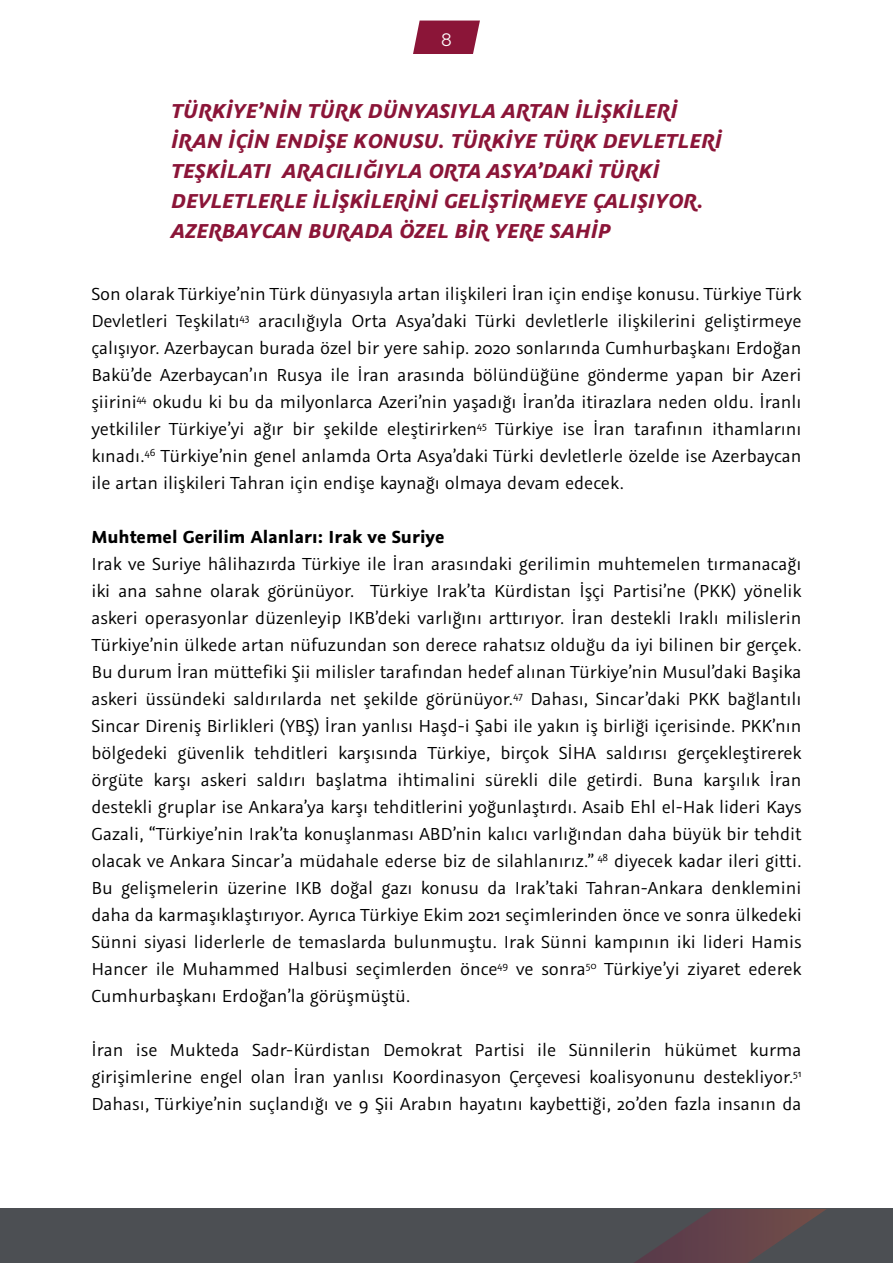
<style>
.page{position:relative;width:893px;height:1263px;background:#fff}
.page>*{position:absolute;margin:0;border:0;box-sizing:border-box;transform-origin:0 0}
.t1{font:italic 700 22.5px/30px "Graublau Sans";letter-spacing:.01em;color:#8b1538}
.t2{font:19.5px/27px "Graublau Sans";color:#000;text-align:justify}
.t3{font:700 19.5px "Graublau Sans";color:#000}
.t4{font:18px "Raleway";color:#fff}
</style>
<div class="page">
<svg style="left:413px;top:21px;width:67px;height:33px;background:#962c4c"></svg>
<div style="left:0;top:1209px;width:893px;height:54px;background:#4c4f53"></div>
<svg style="left:634px;top:1209px;width:192px;height:54px"></svg>
<p class="t4" style="left:441px;top:29px;width:12px">8</p>
<p class="t1" style="left:171px;top:96px;width:552px">TÜRKIYE’NIN TÜRK DÜNYASIYLA ARTAN ILIŞKILERI İRAN IÇIN ENDIŞE KONUSU. TÜRKIYE TÜRK DEVLETLERI TEŞKILATI ARACILIĞIYLA ORTA ASYA’DAKI TÜRKI DEVLETLERLE ILIŞKILERINI GELIŞTIRMEYE ÇALIŞIYOR.<br>AZERBAYCAN BURADA ÖZEL BIR YERE SAHIP</p>
<p class="t2" style="left:91px;top:281px;width:712px">Son olarak Türkiye’nin Türk dünyasıyla artan ilişkileri İran için endişe konusu. Türkiye Türk Devletleri Teşkilatı<sup>43</sup> aracılığıyla Orta Asya’daki Türki devletlerle ilişkilerini geliştirmeye çalışıyor. Azerbaycan burada özel bir yere sahip. 2020 sonlarında Cumhurbaşkanı Erdoğan Bakü’de Azerbaycan’ın Rusya ile İran arasında bölündüğüne gönderme yapan bir Azeri şiirini<sup>44</sup> okudu ki bu da milyonlarca Azeri’nin yaşadığı İran’da itirazlara neden oldu. İranlı yetkililer Türkiye’yi ağır bir şekilde eleştirirken<sup>45</sup> Türkiye ise İran tarafının ithamlarını kınadı.<sup>46</sup> Türkiye’nin genel anlamda Orta Asya’daki Türki devletlerle özelde ise Azerbaycan ile artan ilişkileri Tahran için endişe kaynağı olmaya devam edecek.</p>
<p class="t3" style="left:91px;top:525px;width:355px">Muhtemel Gerilim Alanları: Irak ve Suriye</p>
<p class="t2" style="left:91px;top:551px;width:712px">Irak ve Suriye hâlihazırda Türkiye ile İran arasındaki gerilimin muhtemelen tırmanacağı iki ana sahne olarak görünüyor. Türkiye Irak’ta Kürdistan İşçi Partisi’ne (PKK) yönelik askeri operasyonlar düzenleyip IKB’deki varlığını arttırıyor. İran destekli Iraklı milislerin Türkiye’nin ülkede artan nüfuzundan son derece rahatsız olduğu da iyi bilinen bir gerçek.<br>Bu durum İran müttefiki Şii milisler tarafından hedef alınan Türkiye’nin Musul’daki Başika askeri üssündeki saldırılarda net şekilde görünüyor.<sup>47</sup> Dahası, Sincar’daki PKK bağlantılı Sincar Direniş Birlikleri (YBŞ) İran yanlısı Haşd-i Şabi ile yakın iş birliği içerisinde. PKK’nın bölgedeki güvenlik tehditleri karşısında Türkiye, birçok SİHA saldırısı gerçekleştirerek örgüte karşı askeri saldırı başlatma ihtimalini sürekli dile getirdi. Buna karşılık İran destekli gruplar ise Ankara’ya karşı tehditlerini yoğunlaştırdı. Asaib Ehl el-Hak lideri Kays Gazali, “Türkiye’nin Irak’ta konuşlanması ABD’nin kalıcı varlığından daha büyük bir tehdit olacak ve Ankara Sincar’a müdahale ederse biz de silahlanırız.” <sup>48</sup> diyecek kadar ileri gitti.<br>Bu gelişmelerin üzerine IKB doğal gazı konusu da Irak’taki Tahran-Ankara denklemini daha da karmaşıklaştırıyor. Ayrıca Türkiye Ekim 2021 seçimlerinden önce ve sonra ülkedeki Sünni siyasi liderlerle de temaslarda bulunmuştu. Irak Sünni kampının iki lideri Hamis Hancer ile Muhammed Halbusi seçimlerden önce<sup>49</sup> ve sonra<sup>50</sup> Türkiye’yi ziyaret ederek Cumhurbaşkanı Erdoğan’la görüşmüştü.</p>
<p class="t2" style="left:91px;top:1037px;width:712px">İran ise Mukteda Sadr-Kürdistan Demokrat Partisi ile Sünnilerin hükümet kurma girişimlerine engel olan İran yanlısı Koordinasyon Çerçevesi koalisyonunu destekliyor.<sup>51<br></sup>Dahası, Türkiye’nin suçlandığı ve 9 Şii Arabın hayatını kaybettiği, 20’den fazla insanın da</p>
</div>
